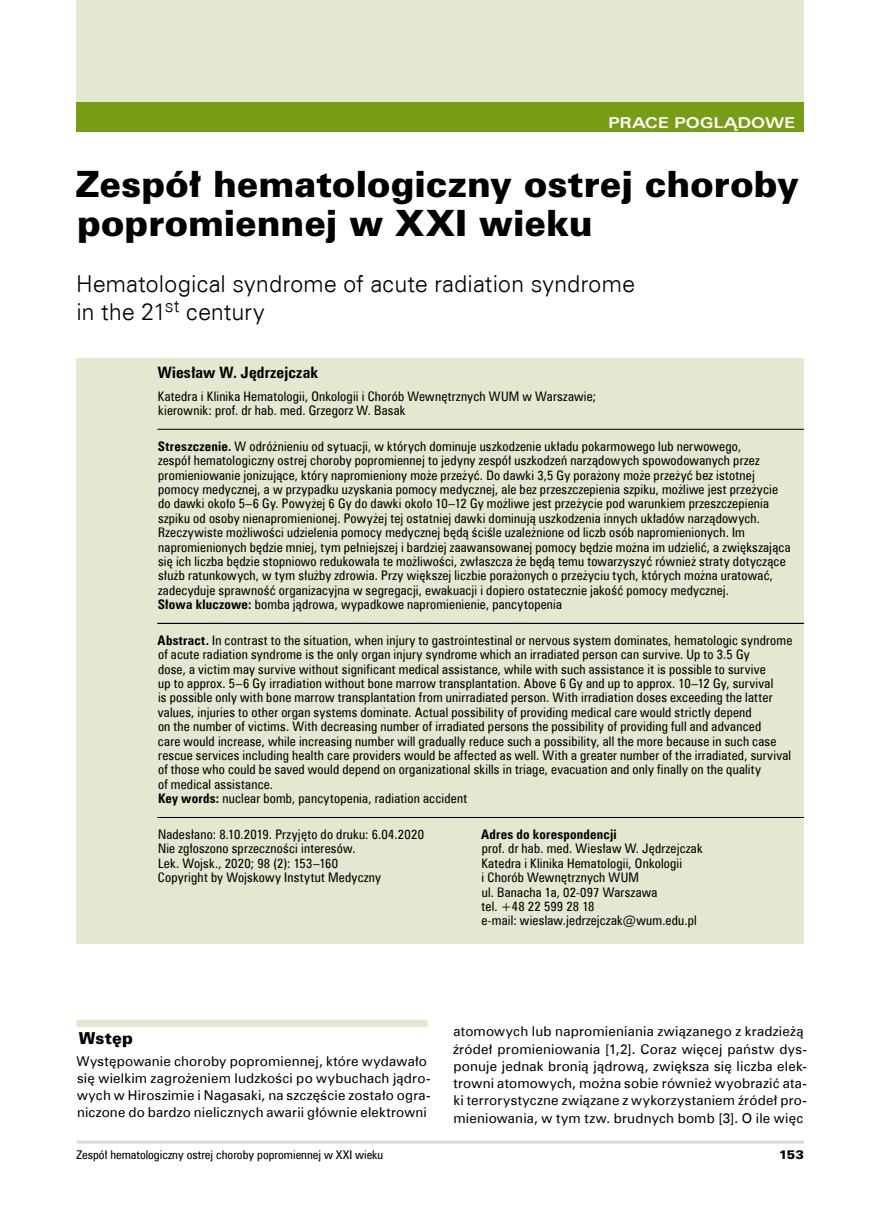
<style>
.page{position:relative;width:872px;height:1212px;background:#fff}
.page>*{position:absolute;margin:0;border:0;box-sizing:border-box;transform-origin:0 0}
.t1{font:33px/39.6px "Zurich Blk PL";letter-spacing:-.005em;color:#000}
.t2{font:23.25px/27.9px "Zurich Lt EU Normal";letter-spacing:-.005em;color:#000}
.t3{font:15.75px "Zurich Cn EU Bold";letter-spacing:.01em;color:#000}
.t4{font:15px "Zurich Ex EU Bold";letter-spacing:.01em;color:#fff}
.t5{font:15px "Zurich Blk PL";letter-spacing:.01em;color:#000}
.t6{font:13.5px/17.2px "Zurich EU";letter-spacing:.015em;color:#000}
.t7{font:13.2px/14.4px "Zurich Cn EU Normal";letter-spacing:.015em;color:#000}
.t8{font:13.2px "Zurich Cn EU Bold";letter-spacing:.015em;color:#000}
.t9{font:12px "Zurich Cn EU Normal";color:#000;scale:1.04 1}
.t10{font:11.25px "Zurich Blk PL";color:#000;scale:1.04 1}
.s1{font-family:"Zurich Cn EU Bold"}
</style>
<div class="page">
<div style="left:77px;top:0;width:727px;height:132px;background:#e3e9d1"></div>
<hr style="left:77px;top:1140px;width:727px;height:3px;background:#d9d9da">
<div style="left:77px;top:102px;width:727px;height:30px;background:#779d14"></div>
<div style="left:77px;top:1020px;width:350px;height:7px;background:#e3e9d1"></div>
<div style="left:77px;top:358px;width:727px;height:585px;background:#e3e9d1"></div>
<hr style="left:157px;top:429px;width:647px;height:1px;background:#000">
<hr style="left:157px;top:623px;width:647px;height:1px;background:#000">
<hr style="left:157px;top:817px;width:647px;height:1px;background:#000">
<p class="t4" style="left:608px;top:113px;width:189px">PRACE POGLĄDOWE</p>
<h1 class="t1" style="left:76px;top:164px;width:724px">Zespół hematologiczny ostrej choroby popromiennej w XXI wieku</h1>
<h2 class="t2" style="left:76px;top:269px;width:560px">Hematological syndrome of acute radiation syndrome in the 21<sup>st</sup> century</h2>
<p class="t3" style="left:158px;top:362px;width:162px">Wiesław W. Jędrzejczak</p>
<p class="t7" style="left:158px;top:389px;width:440px">Katedra i Klinika Hematologii, Onkologii i Chorób Wewnętrznych WUM w Warszawie; kierownik: prof. dr hab. med. Grzegorz W. Basak</p>
<p class="t7" style="left:158px;top:439px;width:634px"><span class="s1">Streszczenie.</span> W odróżnieniu od sytuacji, w których dominuje uszkodzenie układu pokarmowego lub nerwowego,<br>zespół hematologiczny ostrej choroby popromiennej to jedyny zespół uszkodzeń narządowych spowodowanych przez promieniowanie jonizujące, który napromieniony może przeżyć. Do dawki 3,5 Gy porażony może przeżyć bez istotnej pomocy medycznej, a w przypadku uzyskania pomocy medycznej, ale bez przeszczepienia szpiku, możliwe jest przeżycie do dawki około 5–6 Gy. Powyżej 6 Gy do dawki około 10–12 Gy możliwe jest przeżycie pod warunkiem przeszczepienia szpiku od osoby nienapromienionej. Powyżej tej ostatniej dawki dominują uszkodzenia innych układów narządowych.<br>Rzeczywiste możliwości udzielenia pomocy medycznej będą ściśle uzależnione od liczb osób napromienionych. Im napromienionych będzie mniej, tym pełniejszej i bardziej zaawansowanej pomocy będzie można im udzielić, a zwiększająca się ich liczba będzie stopniowo redukowała te możliwości, zwłaszcza że będą temu towarzyszyć również straty dotyczące służb ratunkowych, w tym służby zdrowia. Przy większej liczbie porażonych o przeżyciu tych, których można uratować, zadecyduje sprawność organizacyjna w segregacji, ewakuacji i dopiero ostatecznie jakość pomocy medycznej.<br><span class="s1">Słowa kluczowe:</span> bomba jądrowa, wypadkowe napromienienie, pancytopenia</p>
<p class="t7" style="left:157px;top:633px;width:636px"><span class="s1">Abstract.</span> In contrast to the situation, when injury to gastrointestinal or nervous system dominates, hematologic syndrome of acute radiation syndrome is the only organ injury syndrome which an irradiated person can survive. Up to 3.5 Gy<br>dose, a victim may survive without significant medical assistance, while with such assistance it is possible to survive<br>up to approx. 5–6 Gy irradiation without bone marrow transplantation. Above 6 Gy and up to approx. 10–12 Gy, survival<br>is possible only with bone marrow transplantation from unirradiated person. With irradiation doses exceeding the latter values, injuries to other organ systems dominate. Actual possibility of providing medical care would strictly depend<br>on the number of victims. With decreasing number of irradiated persons the possibility of providing full and advanced<br>care would increase, while increasing number will gradually reduce such a possibility, all the more because in such case rescue services including health care providers would be affected as well. With a greater number of the irradiated, survival of those who could be saved would depend on organizational skills in triage, evacuation and only finally on the quality<br>of medical assistance.<br><span class="s1">Key words:</span> nuclear bomb, pancytopenia, radiation accident</p>
<p class="t7" style="left:158px;top:827px;width:268px">Nadesłano: 8.10.2019. Przyjęto do druku: 6.04.2020<br>Nie zgłoszono sprzeczności interesów.<br>Lek. Wojsk., 2020; 98 (2): 153–160<br>Copyright by Wojskowy Instytut Medyczny</p>
<p class="t8" style="left:481px;top:826px;width:137px">Adres do korespondencji</p>
<p class="t7" style="left:481px;top:841px;width:223px">prof. dr hab. med. Wiesław W. Jędrzejczak Katedra i Klinika Hematologii, Onkologii<br>i Chorób Wewnętrznych WUM<br>ul. Banacha 1a, 02-097 Warszawa<br>tel. +48 22 599 28 18<br>e‑mail: wieslaw.jedrzejczak@wum.edu.pl</p>
<p class="t5" style="left:79px;top:1028px;width:56px">Wstęp</p>
<p class="t6" style="left:77px;top:1052px;width:355px">Występowanie choroby popromiennej, które wydawało się wielkim zagrożeniem ludzkości po wybuchach jądro&shy;wych w Hiroszimie i Nagasaki, na szczęście zostało ogra&shy;niczone do bardzo nielicznych awarii głównie elektrowni</p>
<p class="t6" style="left:453px;top:1023px;width:355px">atomowych lub napromieniania związanego z kradzieżą źródeł promieniowania [1,2]. Coraz więcej państw dys&shy;ponuje jednak bronią jądrową, zwiększa się liczba elek&shy;trowni atomowych, można sobie również wyobrazić ata&shy;ki terrorystyczne związane z wykorzystaniem źródeł pro&shy;mieniowania, w tym tzw. brudnych bomb [3]. O ile więc</p>
<p class="t9" style="left:77px;top:1147px;width:296px">Zespół hematologiczny ostrej choroby popromiennej w XXI wieku</p>
<p class="t10" style="left:778px;top:1147px;width:26px">153</p>
</div>
